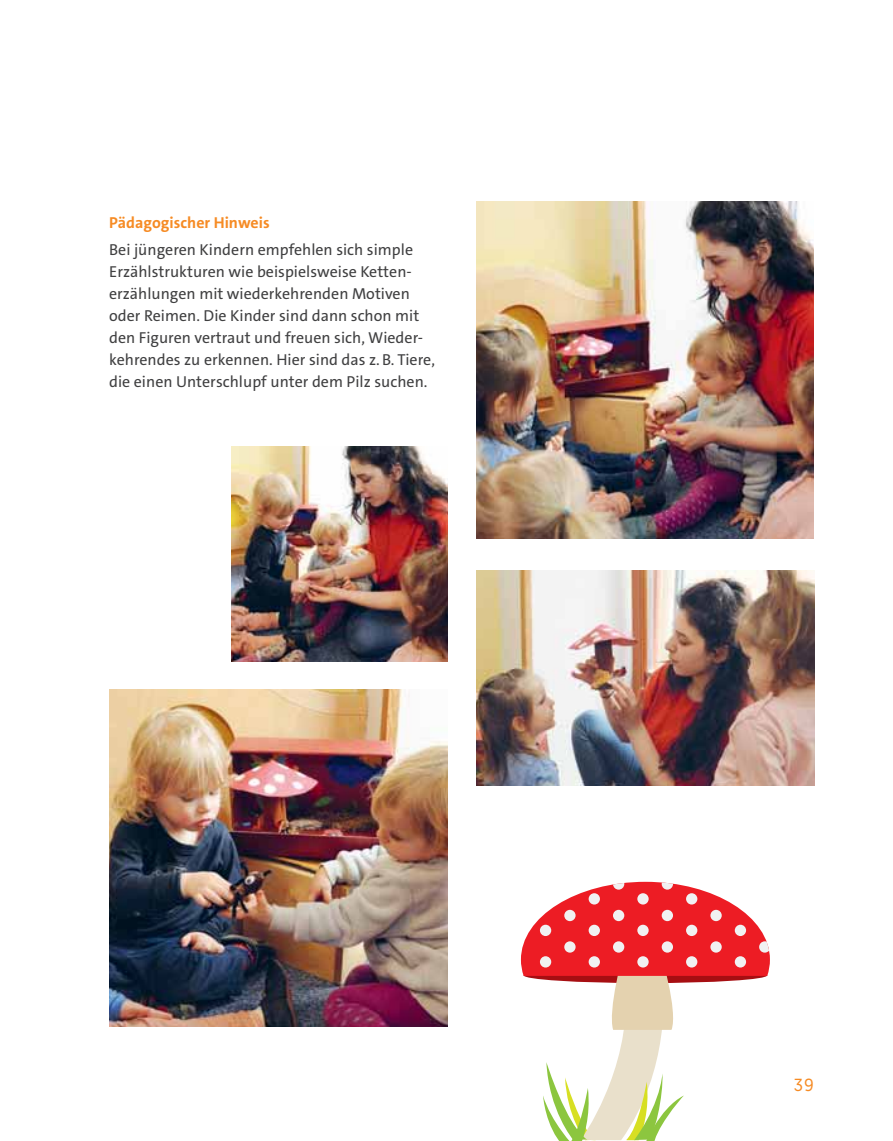
<style>
.page{position:relative;width:893px;height:1141px;background:#fff}
.page>*{position:absolute;margin:0;border:0;box-sizing:border-box;transform-origin:0 0}
.t1{font:17.5px "Geomanist";color:#f68b24}
.t2{font:15.92px/22.1px "The Sans C4 s";color:#404041}
.t3{font:700 15.92px "The Sans C4 s";color:#f68b24}
</style>
<div class="page">
<img style="left:109px;top:690px;width:339px;height:337px">
<img style="left:476px;top:570px;width:339px;height:215px">
<img style="left:476px;top:202px;width:338px;height:337px">
<img style="left:231px;top:446px;width:217px;height:215px">
<svg style="left:521px;top:882px;width:249px;height:259px"></svg>
<p class="t3" style="left:109px;top:216px;width:162px">Pädagogischer Hinweis</p>
<p class="t2" style="left:109px;top:240px;width:327px">Bei jüngeren Kindern empfehlen sich simple Erzählstrukturen wie beispielsweise Ketten&shy;erzählungen mit wiederkehrenden Motiven oder Reimen. Die Kinder sind dann schon mit den Figuren vertraut und freuen sich, Wieder&shy;kehrendes zu erkennen. Hier sind das z. B. Tiere, die einen Unterschlupf unter dem Pilz suchen.</p>
<p class="t1" style="left:794px;top:1078px;width:21px">39</p>
</div>
